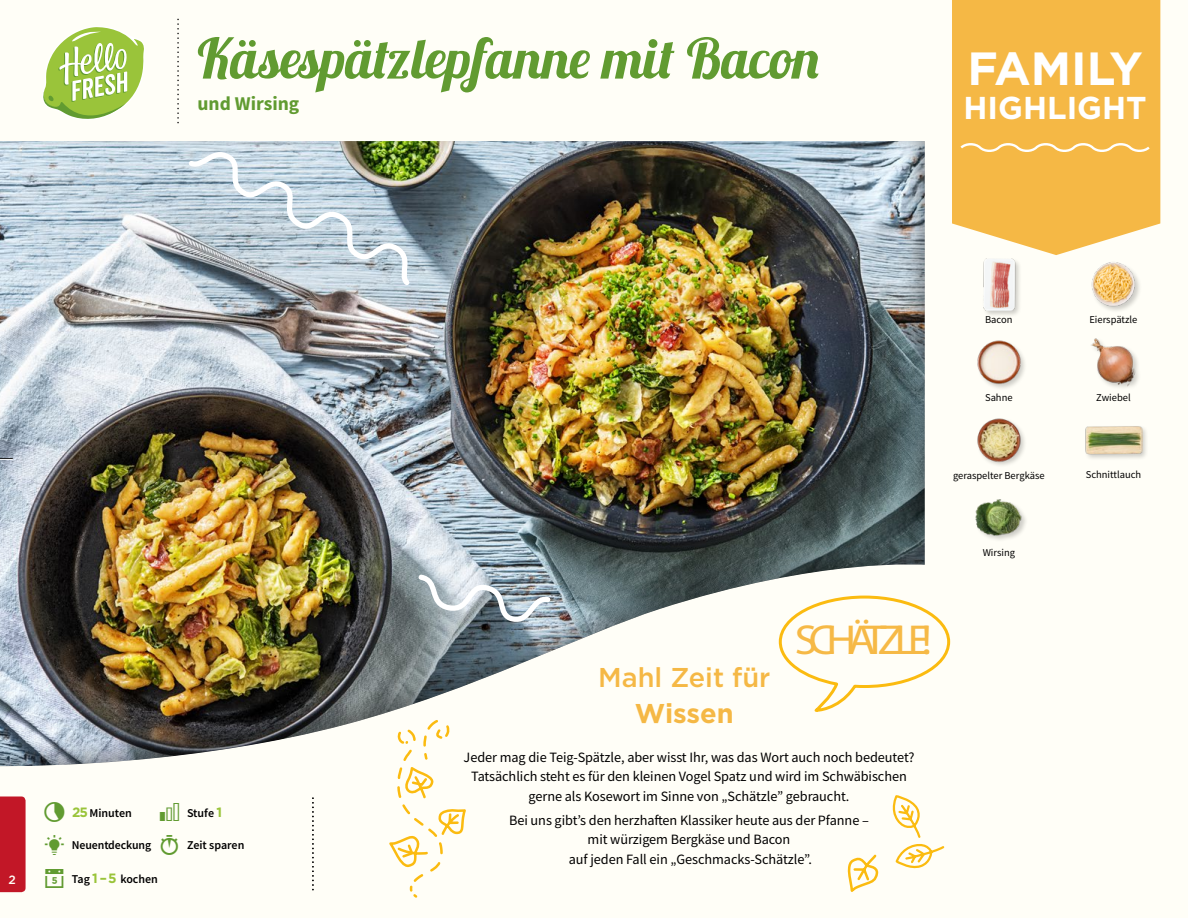
<style>
.page{position:relative;width:1188px;height:918px;background:#fffef7}
.page>*{position:absolute;margin:0;border:0;box-sizing:border-box;transform-origin:0 0}
.t1{font:55.5px "Lobster 1.3";color:#619b31}
.t2{font:700 55.5px "Gotham";color:#fff}
.t3{font:700 46.5px "Gotham";color:#fff}
.t4{font:42px "Myriad Pro";letter-spacing:-.185em;color:#f6b946;scale:1.09 1}
.t5{font:700 39.9px "Gotham";letter-spacing:-.045em;color:#fff}
.t6{font:700 31.65px "Gotham";color:#fff}
.t7{font:500 27.15px "Gotham";color:#f5b845}
.t8{font:700 27.15px "Gotham";color:#f5b845}
.t9{font:700 19.5px "Source Sans Pro";color:#619b31}
.t10{font:14.25px/19.5px "Source Sans Pro";letter-spacing:-.005em;color:#000;text-align:center}
.t11{font:600 12px "Source Sans Pro";letter-spacing:-.005em;color:#000}
.t12{font:500 12px "Gotham";color:#fffef7}
.t13{font:10.5px "Source Sans Pro";color:#000}
.s1{font-family:"Gotham";font-weight:700;font-size:13.5px;color:#9ac43a}
</style>
<div class="page">
<svg style="left:43px;top:27px;width:101px;height:92px"></svg>
<div style="left:952px;top:0;width:208px;height:255px;background:#f5b845"></div>
<svg style="left:958px;top:140px;width:194px;height:15px;background:#f6c363"></svg>
<div style="left:0;top:796px;width:26px;height:96px;background:#c21727"></div>
<div style="left:975px;top:498px;width:54px;height:44px;background:#000;opacity:.2"></div>
<img style="left:975px;top:498px;width:48px;height:44px">
<div style="left:1085px;top:424px;width:63px;height:37px;background:#000;opacity:.2"></div>
<img style="left:1085px;top:424px;width:57px;height:37px">
<img style="left:977px;top:418px;width:48px;height:47px">
<img style="left:977px;top:340px;width:48px;height:49px">
<img style="left:1091px;top:338px;width:48px;height:50px">
<img style="left:1091px;top:262px;width:49px;height:49px">
<div style="left:982px;top:257px;width:40px;height:61px;background:#000;opacity:.2"></div>
<img style="left:982px;top:259px;width:40px;height:52px">
<div style="left:0;top:141px;width:925px;height:625px;background:#000;opacity:.38"></div>
<svg style="left:0;top:458px;width:13px;height:2px"></svg>
<svg style="left:312px;top:571px;width:639px;height:327px"></svg>
<img style="left:177px;top:18px;width:747px;height:272px">
<h1 class="t1" style="left:198px;top:23px;width:624px">Käsespätzlepfanne mit Bacon</h1>
<h3 class="t9" style="left:198px;top:91px;width:103px">und Wirsing</h3>
<h1 class="t2" style="left:979px;top:22px;width:156px">EASY</h1>
<h3 class="t5" style="left:976px;top:77px;width:162px">ALLTAG</h3>
<h2 class="t3" style="left:967px;top:38px;width:177px">FAMILY</h2>
<h3 class="t6" style="left:964px;top:87px;width:184px">HIGHLIGHT</h3>
<p class="t11" style="left:72px;top:805px;width:61px"><span class="s1">25</span> Minuten</p>
<p class="t11" style="left:187px;top:805px;width:37px">Stufe <span class="s1">1</span></p>
<p class="t11" style="left:72px;top:837px;width:81px">Neuentdeckung</p>
<p class="t11" style="left:187px;top:837px;width:59px">Zeit sparen</p>
<p class="t12" style="left:9px;top:872px;width:9px">2</p>
<p class="t11" style="left:72px;top:871px;width:88px">Tag <span class="s1">1 –5</span> kochen</p>
<p class="t13" style="left:985px;top:313px;width:29px">Bacon</p>
<p class="t13" style="left:1089px;top:313px;width:50px">Eierspätzle</p>
<p class="t13" style="left:985px;top:391px;width:29px">Sahne</p>
<p class="t13" style="left:1096px;top:391px;width:36px">Zwiebel</p>
<p class="t13" style="left:953px;top:469px;width:93px">geraspelter Bergkäse</p>
<p class="t13" style="left:1086px;top:468px;width:57px">Schnittlauch</p>
<h3 class="t7" style="left:598px;top:660px;width:174px">Mahl Zeit für</h3>
<h3 class="t8" style="left:635px;top:696px;width:100px">Wissen</h3>
<h3 class="t4" style="left:795px;top:614px;width:128px">SCHÄTZLE!</h3>
<p class="t10" style="left:464px;top:747px;width:452px">Jeder mag die Teig-Spätzle, aber wisst Ihr, was das Wort auch noch bedeutet?<br>Tatsächlich steht es für den kleinen Vogel Spatz und wird im Schwäbischen gerne als Kosewort im Sinne von „Schätzle” gebraucht.</p>
<p class="t10" style="left:509px;top:810px;width:361px">Bei uns gibt’s den herzhaften Klassiker heute aus der Pfanne – mit würzigem Bergkäse und Bacon<br>auf jeden Fall ein „Geschmacks-Schätzle”.</p>
<p class="t13" style="left:983px;top:546px;width:34px">Wirsing</p>
</div>
